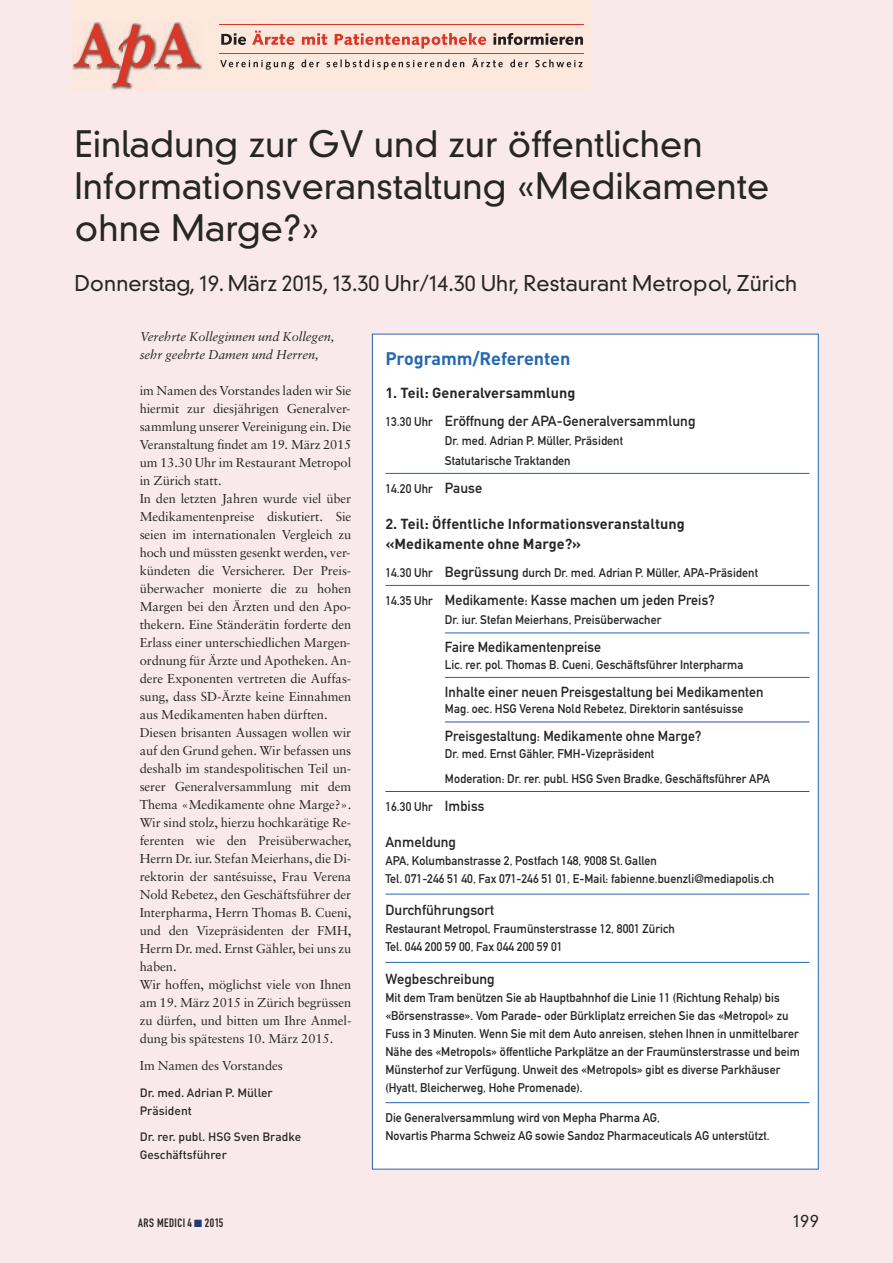
<style>
.page{position:relative;width:893px;height:1263px;background:#fae9ea}
.page>*{position:absolute;margin:0;border:0;box-sizing:border-box;transform-origin:0 0}
.t1{font:300 35.25px/42px "DIN Neuzeit Grotesk";color:#272627}
.t2{font:300 21px "DIN Neuzeit Grotesk";color:#272627}
.t3{font:700 18px "DIN";letter-spacing:-.005em;color:#2567b0}
.t4{font:300 16.5px "DIN Neuzeit Grotesk";color:#272627}
.t5{font:14.4px "DIN Mittelschrift";letter-spacing:.005em;color:#272627;scale:.96 1}
.t6{font:700 14.4px/19.5px "DIN";letter-spacing:.005em;color:#272627}
.t7{font:14.4px "DIN Mittelschrift";letter-spacing:.005em;color:#272627}
.t8{font:12.9px/18px "Sabon";letter-spacing:-.005em;color:#272627}
.t9{font:italic 12.9px/18px "Sabon";letter-spacing:-.005em;color:#272627}
.t10{font:12.45px/18px "DIN Mittelschrift";letter-spacing:.005em;color:#272627;scale:.96 1}
.t11{font:500 12px/18px "DIN";color:#272627}
.t12{font:12px "DIN Engschrift";letter-spacing:.035em;color:#272627}
.s1{font-size:12.45px}
.s2{font-size:14.4px}
.s3{color:#1d3c72}
</style>
<div class="page">
<div style="left:72px;top:0;width:518px;height:90px;background:#fde8dd"></div>
<img style="left:72px;top:22px;width:30px;height:48px">
<img style="left:111px;top:23px;width:30px;height:67px">
<img style="left:111px;top:23px;width:12px;height:1px">
<img style="left:173px;top:22px;width:30px;height:48px">
<svg style="left:221px;top:33px;width:25px;height:12px"></svg>
<svg style="left:252px;top:31px;width:43px;height:14px"></svg>
<svg style="left:302px;top:33px;width:25px;height:12px"></svg>
<svg style="left:335px;top:33px;width:151px;height:16px"></svg>
<svg style="left:493px;top:33px;width:90px;height:12px"></svg>
<svg style="left:220px;top:60px;width:74px;height:10px"></svg>
<svg style="left:301px;top:59px;width:18px;height:8px"></svg>
<svg style="left:326px;top:59px;width:138px;height:11px"></svg>
<svg style="left:472px;top:58px;width:31px;height:9px"></svg>
<svg style="left:510px;top:59px;width:18px;height:8px"></svg>
<svg style="left:535px;top:59px;width:48px;height:8px"></svg>
<hr style="left:220px;top:53px;width:364px;height:1px;background:#d93829">
<hr style="left:220px;top:24px;width:364px;height:1px;background:#d93829">
<svg style="left:74px;top:24px;width:125px;height:62px"></svg>
<div style="left:373px;top:334px;width:445px;height:835px;background:#fff"></div>
<hr style="left:385px;top:473px;width:424px;height:1px;background:#2567b0">
<hr style="left:385px;top:585px;width:424px;height:1px;background:#2567b0">
<hr style="left:445px;top:633px;width:364px;height:1px;background:#2567b0">
<hr style="left:445px;top:677px;width:364px;height:1px;background:#2567b0">
<hr style="left:445px;top:722px;width:364px;height:1px;background:#2d4f9f">
<hr style="left:385px;top:791px;width:424px;height:1px;background:#2d4f9f">
<hr style="left:385px;top:894px;width:424px;height:1px;background:#2567b0">
<hr style="left:385px;top:962px;width:424px;height:1px;background:#2567b0">
<hr style="left:385px;top:1102px;width:424px;height:1px;background:#2567b0">
<h1 class="t1" style="left:74px;top:127px;width:696px">Einladung zur GV und zur öffentlichen<br>Informationsveranstaltung «Medikamente ohne Marge?»</h1>
<h2 class="t2" style="left:74px;top:275px;width:724px">Donnerstag, 19.März 2015, 13.30 Uhr/14.30 Uhr, Restaurant Metropol, Zürich</h2>
<p class="t9" style="left:140px;top:329px;width:196px">Verehrte Kolleginnen und Kollegen, sehr geehrte Damen und Herren,</p>
<p class="t8" style="left:140px;top:383px;width:213px">im Namen des Vorstandes laden wir Sie hiermit zur diesjährigen Generalver&shy;sammlung unserer Vereinigung ein. Die Veranstaltung findet am 19. März 2015 um 13.30 Uhr im Restaurant Metropol in Zürich statt.<br>In den letzten Jahren wurde viel über Medikamentenpreise diskutiert. Sie seien im internationalen Vergleich zu hoch und müssten gesenkt werden, ver&shy;kündeten die Versicherer. Der Preis&shy;überwacher monierte die zu hohen Margen bei den Ärzten und den Apo&shy;thekern. Eine Ständerätin forderte den Erlass einer unterschiedlichen Margen&shy;ordnung für Ärzte und Apotheken. An&shy;dere Exponenten vertreten die Auffas&shy;sung, dass SD-Ärzte keine Einnahmen aus Medikamenten haben dürften.<br>Diesen brisanten Aussagen wollen wir auf den Grund gehen. Wir befassen uns deshalb im standespolitischen Teil un&shy;serer Generalversammlung mit dem Thema «Medikamente ohne Marge?».<br>Wir sind stolz, hierzu hochkarätige Re&shy;ferenten wie den Preisüberwacher, Herrn Dr. iur. Stefan Meierhans, die Di&shy;rektorin der santésuisse, Frau Verena Nold Rebetez, den Geschäftsführer der Interpharma, Herrn Thomas B. Cueni, und den Vizepräsidenten der FMH, Herrn Dr. med. Ernst Gähler, bei uns zu haben.<br>Wir hoffen, möglichst viele von Ihnen am 19. März 2015 in Zürich begrüssen zu dürfen, und bitten um Ihre Anmel&shy;dung bis spätestens 10. März 2015.</p>
<p class="t8" style="left:140px;top:1057px;width:145px">Im Namen des Vorstandes</p>
<p class="t11" style="left:140px;top:1083px;width:135px">Dr. med. Adrian P. Müller<br>Präsident</p>
<p class="t11" style="left:140px;top:1128px;width:163px">Dr. rer. publ. HSG Sven Bradke<br>Geschäftsführer</p>
<h3 class="t3" style="left:385px;top:349px;width:186px">Programm/Referenten</h3>
<p class="t6" style="left:385px;top:383px;width:192px">1. Teil: Generalversammlung</p>
<p class="t7" style="left:385px;top:415px;width:312px"><span class="s1">13.30 Uhr</span> Eröffnung der APA-Generalversammlung</p>
<p class="t10" style="left:445px;top:432px;width:187px;line-height:19.5px">Dr. med. Adrian P. Müller, Präsident<br>Statutarische Traktanden</p>
<p class="t10" style="left:385px;top:480px;width:103px">14.20 Uhr <span class="s2">Pause</span></p>
<p class="t6" style="left:385px;top:514px;width:301px">2. Teil: Öffentliche Informationsveranstaltung «Medikamente ohne Marge?»</p>
<p class="t10" style="left:385px;top:564px;width:390px">14.30 Uhr <span class="s2">Begrüssung</span> durch Dr. med. Adrian P. Müller, APA-Präsident</p>
<p class="t5" style="left:385px;top:594px;width:345px"><span class="s1">14.35 Uhr</span> Medikamente: Kasse machen um jeden Preis?</p>
<p class="t10" style="left:445px;top:612px;width:227px">Dr. iur. Stefan Meierhans, Preisüberwacher</p>
<p class="t5" style="left:445px;top:642px;width:164px">Faire Medikamentenpreise</p>
<p class="t10" style="left:445px;top:656px;width:312px">Lic. rer. pol. Thomas B. Cueni, Geschäftsführer Interpharma</p>
<p class="t5" style="left:445px;top:686px;width:333px">Inhalte einer neuen Preisgestaltung bei Medikamenten</p>
<p class="t10" style="left:445px;top:701px;width:312px">Mag. oec. HSG Verena Nold Rebetez, Direktorin santésuisse</p>
<p class="t5" style="left:445px;top:731px;width:269px">Preisgestaltung: Medikamente ohne Marge?</p>
<p class="t10" style="left:445px;top:742px;width:340px;line-height:25px">Dr. med. Ernst Gähler, FMH-Vizepräsident<br>Moderation: Dr. rer. publ. HSG Sven Bradke, Geschäftsführer APA</p>
<p class="t10" style="left:385px;top:798px;width:105px">16.30 Uhr <span class="s2">Imbiss</span></p>
<p class="t7" style="left:385px;top:837px;width:72px">Anmeldung</p>
<p class="t10" style="left:385px;top:853px;width:407px">APA, Kolumbanstrasse 2, Postfach 148, 9008 St. Gallen<br>Tel. 071-246 51 40, Fax 071-246 51 01, E-Mail: fabienne.buenzli@mediapolis.ch</p>
<p class="t7" style="left:385px;top:905px;width:110px">Durchführungsort</p>
<p class="t10" style="left:385px;top:921px;width:303px">Restaurant Metropol, Fraumünsterstrasse 12, 8001 Zürich<br>Tel. 044 200 59 00, Fax 044 200 59 01</p>
<p class="t7" style="left:385px;top:973px;width:111px">Wegbeschreibung</p>
<p class="t10" style="left:385px;top:989px;width:433px">Mit dem Tram benützen Sie ab Hauptbahnhof die Linie 11 (Richtung Rehalp) bis «Börsenstrasse». Vom Parade- oder Bürkliplatz erreichen Sie das «Metropol» zu Fuss in 3 Minuten. Wenn Sie mit dem Auto anreisen, stehen Ihnen in unmittelbarer Nähe des «Metropols» öffentliche Parkplätze an der Fraumünsterstrasse und beim Münsterhof zur Verfügung. Unweit des «Metropols» gibt es diverse Parkhäuser (Hyatt, Bleicherweg, Hohe Promenade).</p>
<p class="t10" style="left:385px;top:1110px;width:402px">Die Generalversammlung wird von Mepha Pharma AG,<br>Novartis Pharma Schweiz AG sowie Sandoz Pharmaceuticals AG unterstützt.</p>
<p class="t12" style="left:138px;top:1218px;width:87px">ARS MEDICI4 <span class="s3">■</span> 2015</p>
<p class="t4" style="left:793px;top:1214px;width:27px">199</p>
</div>
